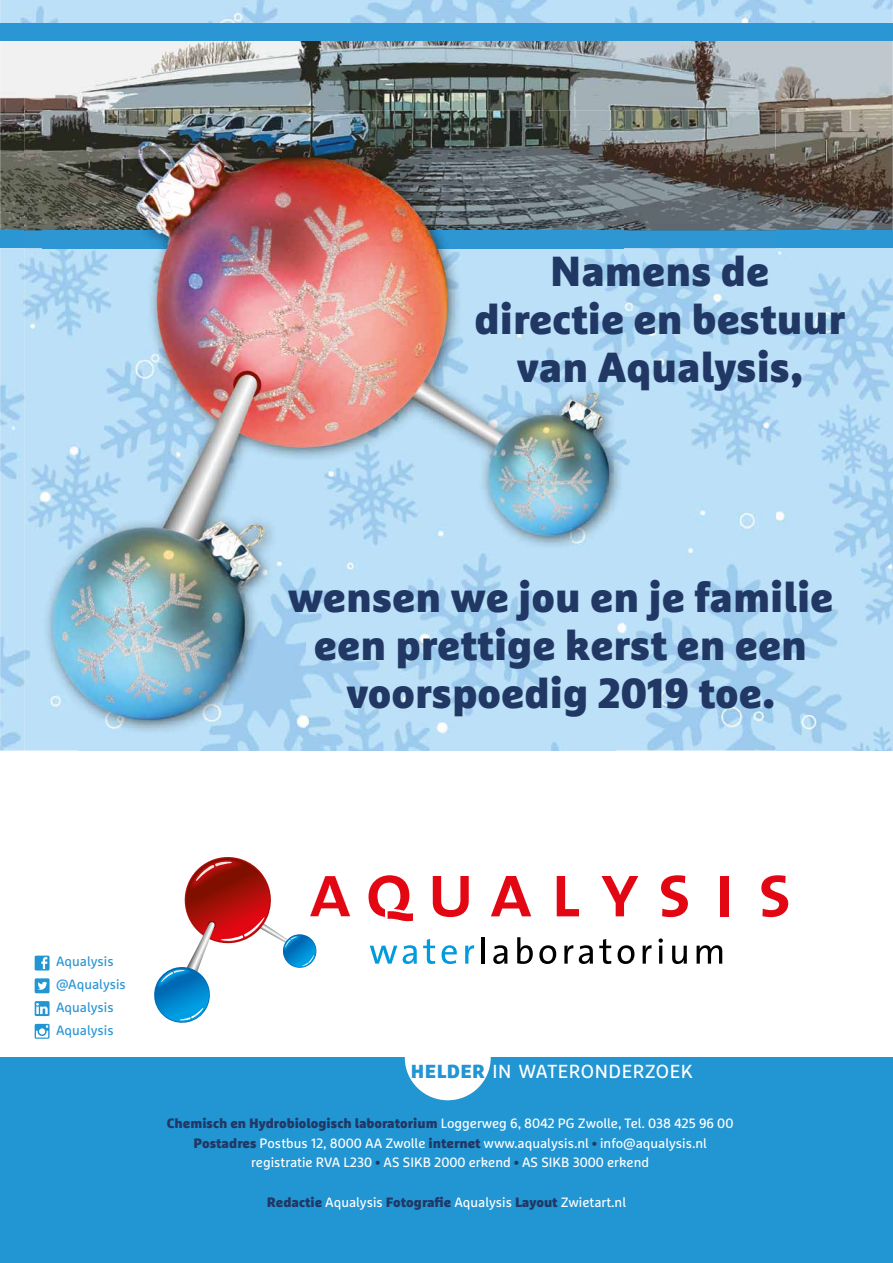
<style>
.page{position:relative;width:893px;height:1263px;background:#fff}
.page>*{position:absolute;margin:0;border:0;box-sizing:border-box;transform-origin:0 0}
.t1{font:900 42px/48px "Marselis OT";color:#213865;text-align:center}
.t2{font:18.9px "Marselis OT";letter-spacing:.03em;color:#fff}
.t3{font:13.5px/19.5px "Marselis OT";color:#fff;text-align:center}
.t4{font:13.5px/22.8px "Marselis OT";color:#2b96d4}
.s1{font-weight:900;color:#2295d3}
.s2{font-weight:900;color:#213865}
</style>
<div class="page">
<img style="left:0;top:0;width:893px;height:23px">
<img style="left:0;top:248px;width:25px;height:502px">
<img style="left:775px;top:248px;width:118px;height:502px">
<img style="left:0;top:40px;width:893px;height:190px">
<div style="left:0;top:1058px;width:893px;height:205px;background:#2295d3"></div>
<div style="left:405px;top:1015px;width:86px;height:85px;background:#fff;border-radius:50%"></div>
<div style="left:0;top:230px;width:893px;height:18px;background:#2b96d4"></div>
<div style="left:0;top:23px;width:893px;height:17px;background:#2b96d4"></div>
<svg style="left:35px;top:956px;width:15px;height:14px"></svg>
<svg style="left:35px;top:1024px;width:15px;height:15px"></svg>
<svg style="left:35px;top:978px;width:15px;height:15px"></svg>
<svg style="left:35px;top:1001px;width:15px;height:15px"></svg>
<svg style="left:36px;top:1003px;width:12px;height:11px"></svg>
<svg style="left:370px;top:946px;width:27px;height:18px"></svg>
<svg style="left:403px;top:945px;width:14px;height:19px"></svg>
<svg style="left:423px;top:939px;width:12px;height:25px"></svg>
<svg style="left:442px;top:945px;width:15px;height:19px"></svg>
<svg style="left:465px;top:945px;width:9px;height:19px"></svg>
<hr style="left:482px;top:937px;width:3px;height:27px;background:#000">
<svg style="left:493px;top:945px;width:14px;height:19px"></svg>
<svg style="left:517px;top:937px;width:16px;height:27px"></svg>
<svg style="left:539px;top:945px;width:17px;height:19px"></svg>
<svg style="left:564px;top:945px;width:9px;height:19px"></svg>
<svg style="left:579px;top:945px;width:14px;height:19px"></svg>
<svg style="left:599px;top:939px;width:12px;height:25px"></svg>
<svg style="left:618px;top:945px;width:16px;height:19px"></svg>
<svg style="left:643px;top:945px;width:9px;height:19px"></svg>
<svg style="left:659px;top:938px;width:4px;height:5px"></svg>
<hr style="left:659px;top:946px;width:3px;height:18px;background:#000">
<svg style="left:672px;top:946px;width:15px;height:18px"></svg>
<svg style="left:697px;top:945px;width:25px;height:19px"></svg>
<svg style="left:433px;top:876px;width:36px;height:41px"></svg>
<svg style="left:491px;top:876px;width:40px;height:40px"></svg>
<svg style="left:557px;top:876px;width:22px;height:40px"></svg>
<svg style="left:601px;top:876px;width:37px;height:40px"></svg>
<svg style="left:661px;top:875px;width:27px;height:42px"></svg>
<div style="left:721px;top:876px;width:8px;height:40px;background:#e30613"></div>
<svg style="left:761px;top:875px;width:27px;height:42px"></svg>
<svg style="left:369px;top:875px;width:44px;height:47px"></svg>
<svg style="left:154px;top:857px;width:196px;height:166px"></svg>
<svg style="left:36px;top:1025px;width:12px;height:12px"></svg>
<img style="left:25px;top:750px;width:750px;height:1px">
<img style="left:25px;top:248px;width:53px;height:502px">
<img style="left:623px;top:248px;width:152px;height:402px">
<img style="left:615px;top:650px;width:160px;height:100px">
<img style="left:78px;top:735px;width:537px;height:15px">
<img style="left:25px;top:110px;width:750px;height:40px">
<img style="left:25px;top:150px;width:17px;height:80px">
<img style="left:623px;top:150px;width:152px;height:80px">
<img style="left:25px;top:230px;width:750px;height:1px">
<img style="left:42px;top:131px;width:581px;height:604px">
<h1 class="t1" style="left:474px;top:247px;width:372px">Namens de directie en bestuur van Aqualysis,</h1>
<h1 class="t1" style="left:288px;top:572px;width:547px">wensen we jou en je familie een prettige kerst en een voorspoedig 2019 toe.</h1>
<p class="t4" style="left:56px;top:950px;width:59px">Aqualysis</p>
<p class="t4" style="left:56px;top:973px;width:71px">@Aqualysis<br>Aqualysis</p>
<p class="t4" style="left:56px;top:1018px;width:59px">Aqualysis</p>
<h2 class="t2" style="left:411px;top:1060px;width:283px"><span class="s1">HELDER</span> IN WATERONDERZOEK</h2>
<p class="t3" style="left:167px;top:1113px;width:568px"><span class="s2">Chemisch en Hydrobiologisch laboratorium</span> Loggerweg 6, 8042 PG Zwolle, Tel. 038 425 96 00<br><span class="s2">Postadres</span> Postbus 12, 8000 AA Zwolle <span class="s2">internet</span> www.aqualysis.nl <span class="s2">•</span> info@aqualysis.nl registratie RVA L230 <span class="s2">•</span> AS SIKB 2000 erkend <span class="s2">•</span> AS SIKB 3000 erkend</p>
<p class="t3" style="left:267px;top:1192px;width:361px"><span class="s2">Redactie</span> Aqualysis <span class="s2">Fotografie</span> Aqualysis <span class="s2">Layout</span> Zwietart.nl</p>
</div>
